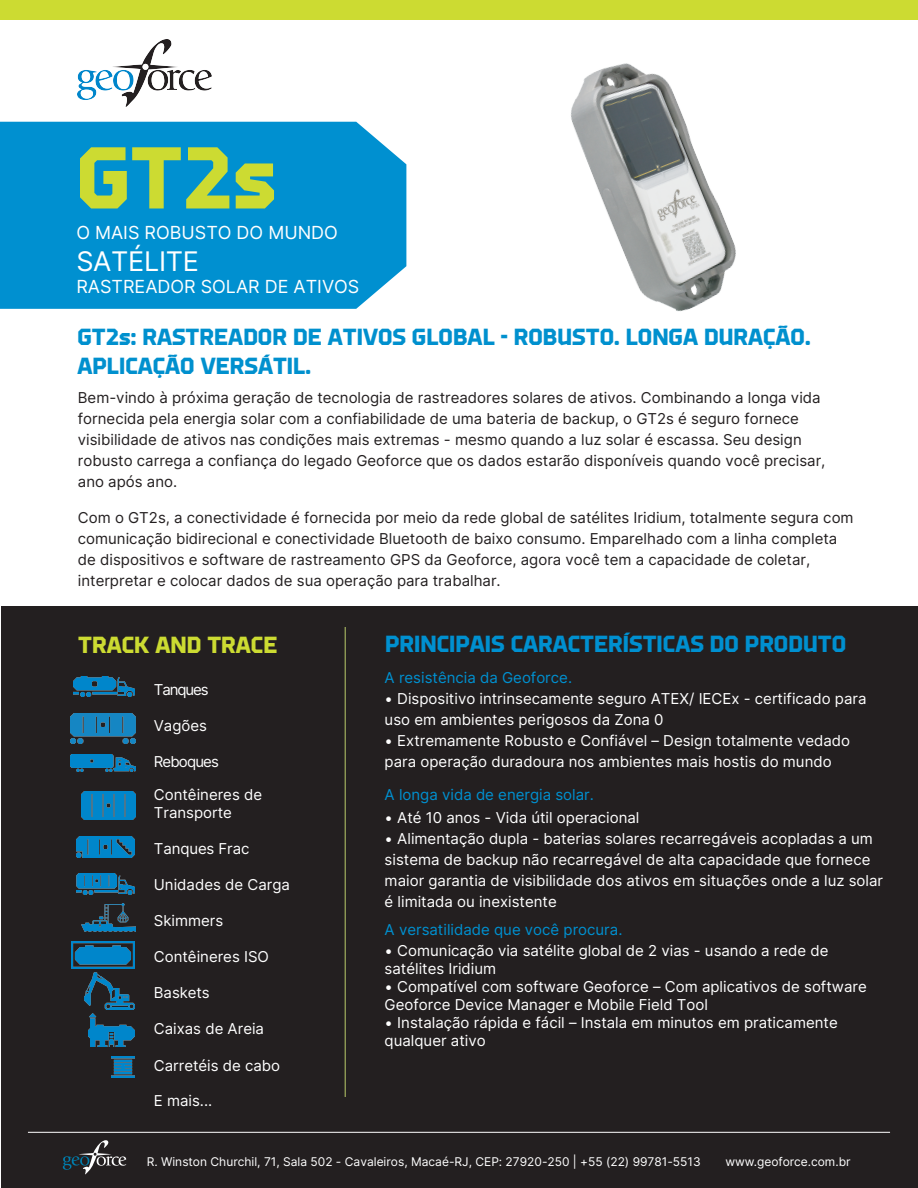
<style>
.page{position:relative;width:918px;height:1188px;background:#fff}
.page>*{position:absolute;margin:0;border:0;box-sizing:border-box;transform-origin:0 0}
.t1{font:800 90px "Brooklyn";color:#ccdb32}
.t2{font:27px "Inter";letter-spacing:-.01em;color:#fff}
.t3{font:800 24px/28.8px "Brooklyn";color:#0090ce}
.t4{font:800 24px "Brooklyn";color:#0090d0}
.t5{font:800 24px "Brooklyn";color:#ccdb32}
.t6{font:18px "Inter";color:#fff}
.t7{font:15px/21px "Inter";color:#fff}
.t8{font:15px/21px "Inter";color:#231f20}
.t9{font:15px "Inter";color:#0090d0}
.t10{font:15px "Inter";letter-spacing:-.055em;color:#fff}
.t11{font:15px "Inter";letter-spacing:-.075em;color:#fff}
.t12{font:12px "Inter";color:#fff}
</style>
<div class="page">
<div style="left:1px;top:606px;width:917px;height:582px;background:#231f20"></div>
<div style="left:0;top:0;width:918px;height:20px;background:#ccdb32"></div>
<div style="left:0;top:122px;width:406px;height:187px;background:#0090d0"></div>
<img style="left:77px;top:40px;width:134px;height:67px">
<img style="left:571px;top:63px;width:165px;height:249px">
<hr style="left:28px;top:1132px;width:862px;height:1px;background:#fff">
<img style="left:76px;top:873px;width:59px;height:21px">
<hr style="left:345px;top:627px;width:1px;height:470px;background:#bbcc6a">
<img style="left:88px;top:1014px;width:47px;height:32px">
<img style="left:76px;top:836px;width:59px;height:21px">
<img style="left:71px;top:941px;width:64px;height:27px">
<img style="left:71px;top:713px;width:64px;height:31px">
<img style="left:71px;top:755px;width:64px;height:17px">
<img style="left:73px;top:676px;width:61px;height:21px">
<img style="left:85px;top:973px;width:49px;height:36px">
<img style="left:81px;top:904px;width:54px;height:28px">
<img style="left:111px;top:1056px;width:23px;height:21px">
<img style="left:81px;top:792px;width:54px;height:27px">
<svg style="left:63px;top:1140px;width:63px;height:34px"></svg>
<h1 class="t1" style="left:76px;top:134px;width:202px">GT2s</h1>
<p class="t6" style="left:76px;top:219px;width:263px">O MAIS ROBUSTO DO MUNDO</p>
<h2 class="t2" style="left:76px;top:242px;width:124px">SATÉLITE</h2>
<p class="t6" style="left:76px;top:273px;width:284px">RASTREADOR SOLAR DE ATIVOS</p>
<h3 class="t3" style="left:77px;top:323px;width:735px">GT2s: RASTREADOR DE ATIVOS GLOBAL - ROBUSTO. LONGA DURAÇÃO.<br>APLICAÇÃO VERSÁTIL.</h3>
<p class="t8" style="left:78px;top:387px;width:749px">Bem-vindo à próxima geração de tecnologia de rastreadores solares de ativos. Combinando a longa vida fornecida pela energia solar com a confiabilidade de uma bateria de backup, o GT2s é seguro fornece visibilidade de ativos nas condições mais extremas - mesmo quando a luz solar é escassa. Seu design robusto carrega a confiança do legado Geoforce que os dados estarão disponíveis quando você precisar, ano após ano.</p>
<p class="t8" style="left:78px;top:507px;width:777px">Com o GT2s, a conectividade é fornecida por meio da rede global de satélites Iridium, totalmente segura com comunicação bidirecional e conectividade Bluetooth de baixo consumo. Emparelhado com a linha completa de dispositivos e software de rastreamento GPS da Geoforce, agora você tem a capacidade de coletar, interpretar e colocar dados de sua operação para trabalhar.</p>
<h3 class="t5" style="left:78px;top:633px;width:201px">TRACK AND TRACE</h3>
<p class="t11" style="left:154px;top:678px;width:56px">Tanques</p>
<p class="t7" style="left:154px;top:715px;width:55px">Vagões</p>
<p class="t10" style="left:154px;top:750px;width:67px">Reboques</p>
<p class="t7" style="left:154px;top:785px;width:110px;line-height:18px">Contêineres de<br>Transporte</p>
<p class="t7" style="left:154px;top:838px;width:97px">Tanques Frac</p>
<p class="t7" style="left:154px;top:874px;width:138px">Unidades de Carga</p>
<p class="t7" style="left:154px;top:910px;width:71px">Skimmers</p>
<p class="t7" style="left:154px;top:946px;width:117px">Contêineres ISO</p>
<p class="t7" style="left:154px;top:982px;width:57px">Baskets</p>
<p class="t7" style="left:154px;top:1018px;width:112px">Caixas de Areia</p>
<p class="t7" style="left:154px;top:1055px;width:128px">Carretéis de cabo</p>
<p class="t7" style="left:154px;top:1090px;width:60px">E mais...</p>
<h3 class="t4" style="left:385px;top:632px;width:462px">PRINCIPAIS CARACTERÍSTICAS DO PRODUTO</h3>
<p class="t9" style="left:385px;top:667px;width:189px">A resistência da Geoforce.</p>
<p class="t7" style="left:385px;top:688px;width:483px">• Dispositivo intrinsecamente seguro ATEX/ IECEx - certificado para uso em ambientes perigosos da Zona 0</p>
<p class="t7" style="left:385px;top:730px;width:467px">• Extremamente Robusto e Confiável – Design totalmente vedado para operação duradoura nos ambientes mais hostis do mundo</p>
<p class="t9" style="left:385px;top:784px;width:211px">A longa vida de energia solar.</p>
<p class="t7" style="left:385px;top:807px;width:256px">• Até 10 anos - Vida útil operacional</p>
<p class="t7" style="left:385px;top:828px;width:500px">• Alimentação dupla - baterias solares recarregáveis acopladas a um sistema de backup não recarregável de alta capacidade que fornece maior garantia de visibilidade dos ativos em situações onde a luz solar é limitada ou inexistente</p>
<p class="t9" style="left:385px;top:919px;width:239px">A versatilidade que você procura.</p>
<p class="t7" style="left:385px;top:942px;width:445px;line-height:18px">• Comunicação via satélite global de 2 vias - usando a rede de satélites Iridium</p>
<p class="t7" style="left:385px;top:978px;width:484px;line-height:18px">• Compatível com software Geoforce – Com aplicativos de software<br>Geoforce Device Manager e Mobile Field Tool</p>
<p class="t7" style="left:385px;top:1014px;width:455px;line-height:18px">• Instalação rápida e fácil – Instala em minutos em praticamente qualquer ativo</p>
<p class="t12" style="left:147px;top:1153px;width:556px">R. Winston Churchil, 71, Sala 502 - Cavaleiros, Macaé-RJ, CEP: 27920-250 | +55 (22) 99781-5513</p>
<p class="t12" style="left:725px;top:1153px;width:127px">www.geoforce.com.br</p>
</div>
